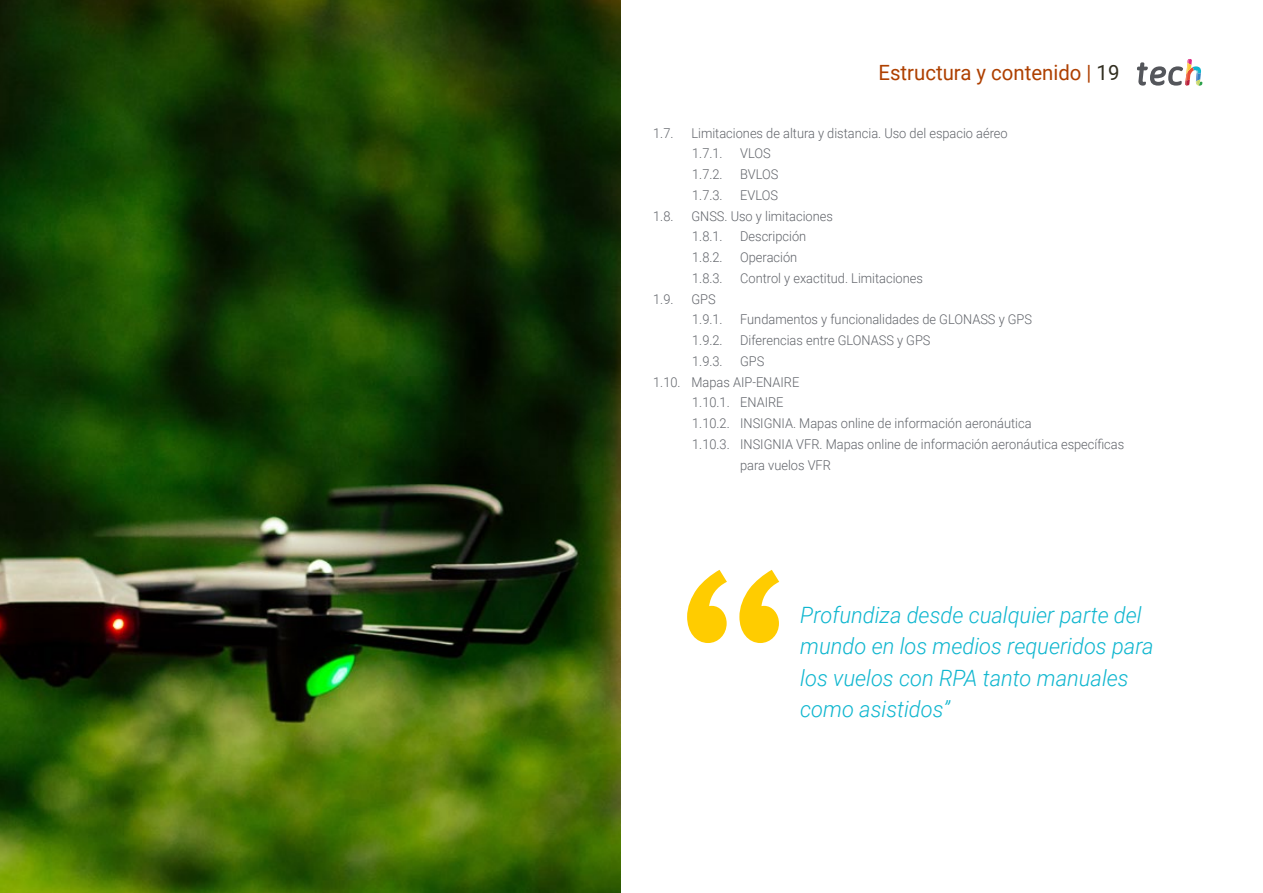
<style>
.page{position:relative;width:1263px;height:893px;background:#fff}
.page>*{position:absolute;margin:0;border:0;box-sizing:border-box;transform-origin:0 0}
.t1{font:italic 300 22.5px/31.5px "Roboto";color:#0fb6cf}
.t2{font:21px "Roboto";color:#ae4000}
.t3{font:300 13.5px/20.7px "Roboto";color:#61646a;scale:.95 1}
.s1{color:#312e20}
</style>
<div class="page">
<img style="left:0;top:0;width:621px;height:893px">
<svg style="left:687px;top:570px;width:92px;height:73px"></svg>
<svg style="left:1137px;top:59px;width:65px;height:27px"></svg>
<h2 class="t2" style="left:878px;top:57px;width:242px">Estructura y contenido | <span class="s1">19</span></h2>
<p class="t3" style="left:653px;top:122px;width:23px">1.7.</p>
<p class="t3" style="left:691px;top:122px;width:334px">Limitaciones de altura y distancia. Uso del espacio aéreo<br>1.7.1.</p>
<p class="t3" style="left:740px;top:143px;width:34px">VLOS</p>
<p class="t3" style="left:692px;top:164px;width:34px">1.7.2.</p>
<p class="t3" style="left:740px;top:164px;width:42px">BVLOS</p>
<p class="t3" style="left:692px;top:184px;width:34px">1.7.3.</p>
<p class="t3" style="left:740px;top:184px;width:41px">EVLOS</p>
<p class="t3" style="left:653px;top:205px;width:23px">1.8.</p>
<p class="t3" style="left:691px;top:205px;width:150px">GNSS. Uso y limitaciones<br>1.8.1.</p>
<p class="t3" style="left:740px;top:226px;width:71px">Descripción</p>
<p class="t3" style="left:692px;top:247px;width:34px">1.8.2.</p>
<p class="t3" style="left:740px;top:247px;width:62px">Operación</p>
<p class="t3" style="left:692px;top:267px;width:34px">1.8.3.</p>
<p class="t3" style="left:740px;top:267px;width:194px">Control y exactitud. Limitaciones</p>
<p class="t3" style="left:653px;top:288px;width:23px">1.9.</p>
<p class="t3" style="left:691px;top:288px;width:34px">GPS<br>1.9.1.</p>
<p class="t3" style="left:740px;top:309px;width:309px">Fundamentos y funcionalidades de GLONASS y GPS</p>
<p class="t3" style="left:692px;top:330px;width:34px">1.9.2.</p>
<p class="t3" style="left:740px;top:330px;width:202px">Diferencias entre GLONASS y GPS</p>
<p class="t3" style="left:692px;top:350px;width:34px">1.9.3.</p>
<p class="t3" style="left:740px;top:350px;width:27px">GPS</p>
<p class="t3" style="left:653px;top:371px;width:155px">1.10. Mapas AIP-ENAIRE</p>
<p class="t3" style="left:692px;top:392px;width:98px">1.10.1. ENAIRE</p>
<p class="t3" style="left:692px;top:413px;width:359px">1.10.2. INSIGNIA. Mapas online de información aeronáutica</p>
<p class="t3" style="left:692px;top:433px;width:456px">1.10.3. INSIGNIA VFR. Mapas online de información aeronáutica específicas</p>
<p class="t3" style="left:740px;top:454px;width:97px">para vuelos VFR</p>
<h1 class="t1" style="left:800px;top:598px;width:355px">Profundiza desde cualquier parte del mundo en los medios requeridos para los vuelos con RPA tanto manuales como asistidos”</h1>
</div>
